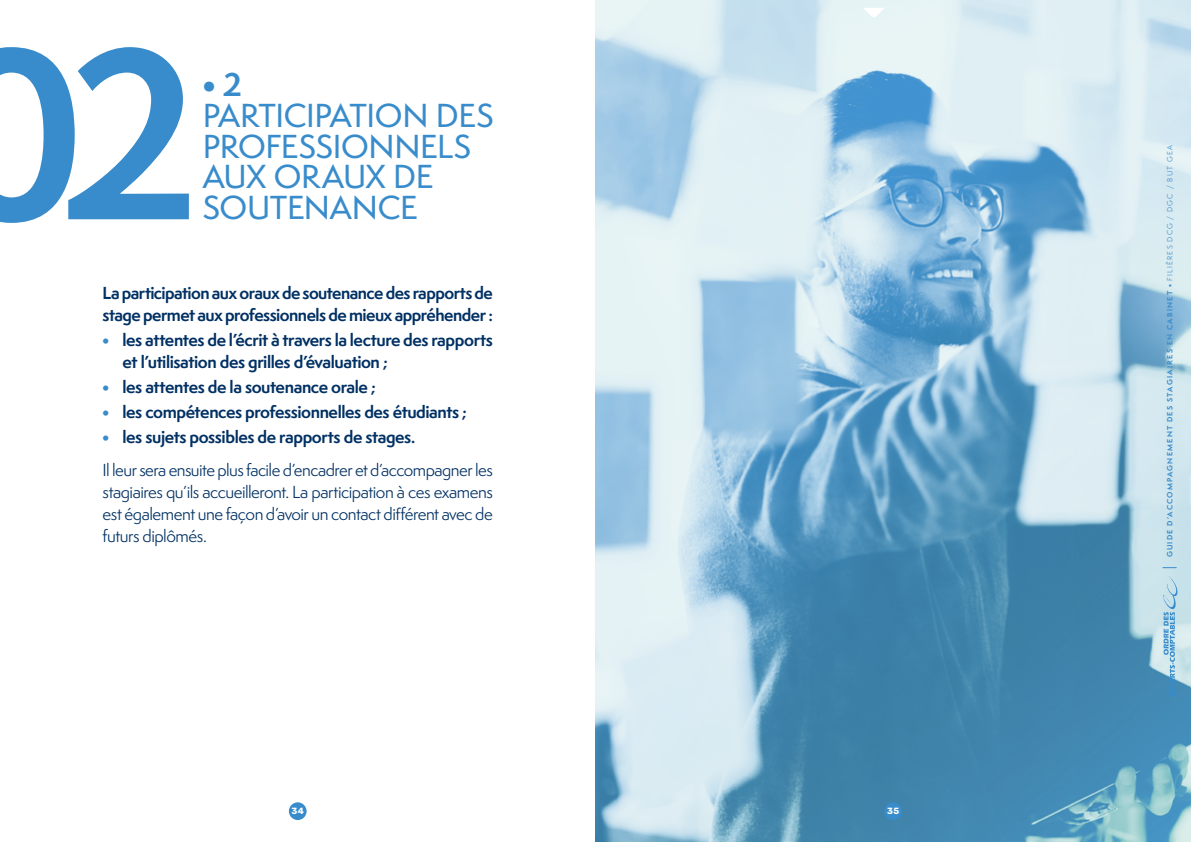
<style>
.page{position:relative;width:1191px;height:842px;background:#fff}
.page>*{position:absolute;margin:0;border:0;box-sizing:border-box;transform-origin:0 0}
.t1{font:700 225.3px "Semplicita Pro";color:#398ccb}
.t2{font:500 30.6px/30.6px "Semplicita Pro";letter-spacing:-.015em;color:#398ccb}
.t3{font:700 30.6px "Semplicita Pro";color:#398ccb}
.t4{font:700 16px/22px "Semplicita Pro";letter-spacing:-.03em;color:#003063}
.t5{font:16px/22px "Semplicita Pro";letter-spacing:-.03em;color:#003063}
.t6{font:300 9px "Rubik";color:#fff}
.t7{font:700 7px "Semplicita Pro";letter-spacing:.17em;color:#398ccb}
.s1{color:#398ccb}
.s2{font-weight:700;color:#398ccb}
.s3{font-weight:700}
.s4{font-weight:400}
</style>
<div class="page">
<img style="left:595px;top:0;width:596px;height:841px">
<div style="left:884px;top:802px;width:18px;height:18px;background:#398ccb;border-radius:50%"></div>
<svg style="left:1161px;top:576px;width:17px;height:121px;background:#9bc5dc"></svg>
<svg style="left:1162px;top:567px;width:14px;height:1px"></svg>
<div style="left:289px;top:802px;width:17px;height:18px;background:#398ccb;border-radius:50%"></div>
<svg style="left:863px;top:8px;width:21px;height:10px"></svg>
<h1 class="t1" style="left:-64px;top:-34px;width:265px">02</h1>
<h2 class="t3" style="left:203px;top:62px;width:41px">• 2</h2>
<h2 class="t2" style="left:203px;top:100px;width:292px">PARTICIPATION DES<br>PROFESSIONNELS<br>AUX ORAUX DE<br>SOUTENANCE</h2>
<p class="t4" style="left:103px;top:282px;width:392px">La participation aux oraux de soutenance des rapports de stage permet aux professionnels de mieux appréhender :</p>
<p class="t4" style="left:123px;top:329px;width:372px;text-indent:-20px"><span class="s1">•</span> les attentes de l’écrit à travers la lecture des rapports et l’utilisation des grilles d’évaluation ;</p>
<p class="t4" style="left:103px;top:376px;width:275px"><span class="s1">•</span> les attentes de la soutenance orale ;</p>
<p class="t4" style="left:103px;top:401px;width:366px"><span class="s1">•</span> les compétences professionnelles des étudiants ;</p>
<p class="t5" style="left:103px;top:420px;width:392px;line-height:33.3px"><span class="s2">•</span> <span class="s3">les sujets possibles de rapports de stages.<br></span>Il leur sera ensuite plus facile d’encadrer et d’accompagner les</p>
<p class="t5" style="left:103px;top:481px;width:392px;text-align:justify">stagiaires qu’ils accueilleront. La participation à ces examens est également une façon d’avoir un contact différent avec de futurs diplômés.</p>
<p class="t6" style="left:291px;top:806px;width:14px">34</p>
<p class="t6" style="left:887px;top:806px;width:13px">35</p>
<p class="t7" style="left:1164px;top:557px;width:414px;rotate:-90deg">GUIDE D’ACCOMPAGNEMENT DES STAGIAIRES EN CABINET • <span class="s4">FILIÈRES DCG / DGC / BUT GEA</span></p>
</div>
